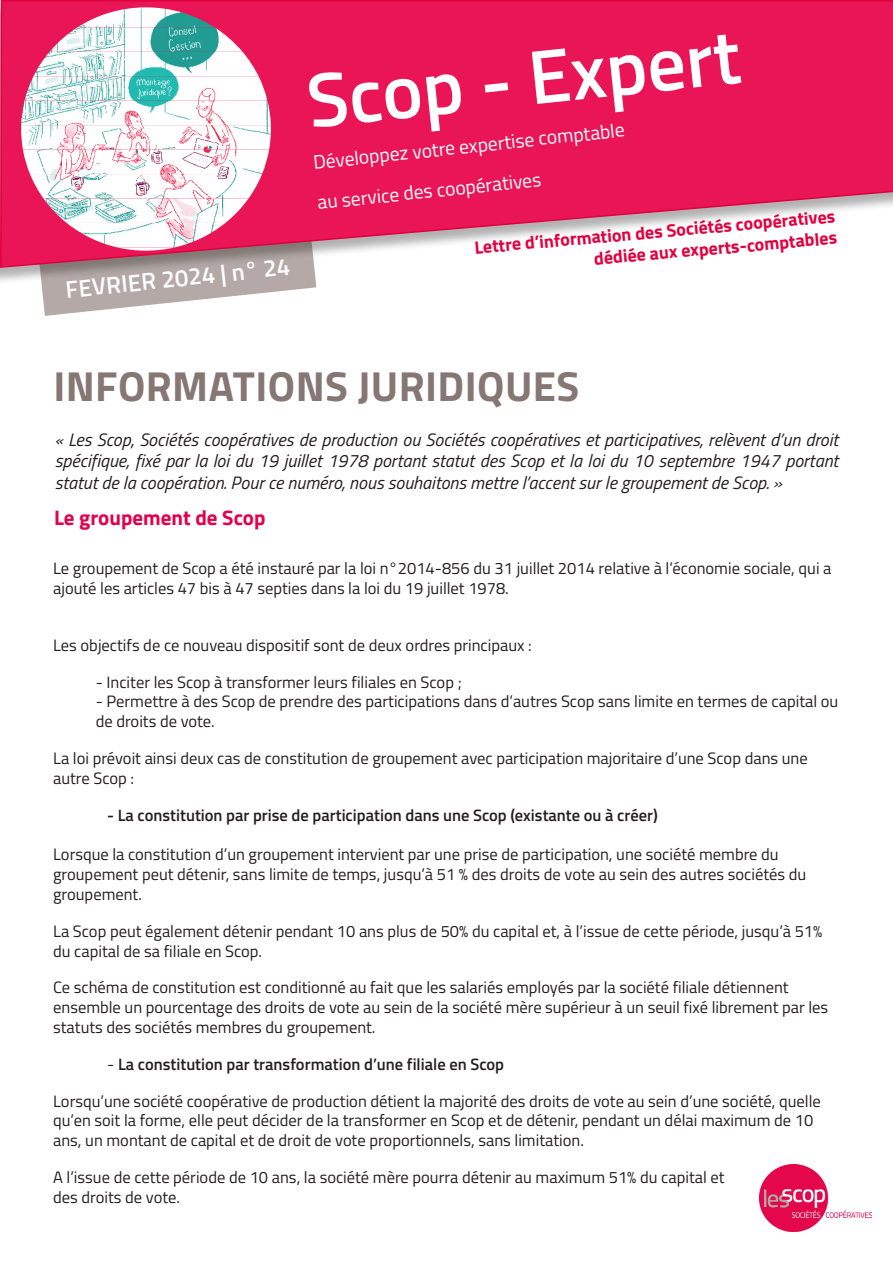
<style>
.page{position:relative;width:893px;height:1263px;background:#fff}
.page>*{position:absolute;margin:0;border:0;box-sizing:border-box;transform-origin:0 0}
.t1{font:600 76.5px "Titillium";color:#fff}
.Titre_1{font:700 42px "Titillium";letter-spacing:.01em;color:#867774}
.t2{font:600 24px "Titillium";color:#fff}
.Titre_2{font:700 21px "Titillium";color:#e3004c}
.t3{font:19.5px/40.3px "Titillium";color:#fff}
.Chapeau{font:italic 18px/21.6px "Titillium";color:#231f20;text-align:justify}
.t4{font:700 18px/21.6px "Titillium";color:#e2003f;text-align:right}
.enumeration{font:16.5px/19.8px "Titillium";color:#231f20}
.t5{font:600 16.5px "Titillium";color:#231f20}
.s1{font-weight:400}
</style>
<div class="page">
<svg style="left:41px;top:285px;width:276px;height:31px"></svg>
<div style="left:0;top:1px;width:893px;height:284px;background:#231f20;opacity:.35"></div>
<svg style="left:0;top:0;width:893px;height:269px;background:#e93b70"></svg>
<img style="left:77px;top:7px;width:138px;height:20px">
<img style="left:50px;top:27px;width:193px;height:25px">
<img style="left:33px;top:52px;width:226px;height:24px">
<img style="left:25px;top:76px;width:242px;height:25px">
<img style="left:21px;top:101px;width:250px;height:49px">
<img style="left:23px;top:150px;width:246px;height:24px">
<img style="left:30px;top:174px;width:232px;height:24px">
<img style="left:44px;top:198px;width:205px;height:25px">
<img style="left:67px;top:223px;width:158px;height:24px">
<img style="left:117px;top:247px;width:58px;height:4px">
<img style="left:759px;top:1164px;width:113px;height:67px">
<h3 class="t2" style="left:64px;top:272px;width:227px;rotate:-6deg">FEVRIER 2024 | n° 24</h3>
<h1 class="t1" style="left:301px;top:44px;width:437px;rotate:-6deg">Scop - Expert</h1>
<p class="t3" style="left:311px;top:141px;width:314px;rotate:-6deg">Développez votre expertise comptable au service des coopératives</p>
<p class="t4" style="left:473px;top:236px;width:363px;rotate:-5deg">Lettre d’information des Sociétés coopératives dédiée aux experts-comptables</p>
<p class="Titre_1" style="left:53px;top:355px;width:528px">INFORMATIONS JURIDIQUES</p>
<p class="Chapeau" style="left:55px;top:428px;width:785px">« Les Scop, Sociétés coopératives de production ou Sociétés coopératives et participatives, relèvent d’un droit spécifique, fixé par la loi du 19 juillet 1978 portant statut des Scop et la loi du 10 septembre 1947 portant statut de la coopération. Pour ce numéro, nous souhaitons mettre l’accent sur le groupement de Scop. »</p>
<p class="Titre_2" style="left:54px;top:502px;width:213px">Le groupement de Scop</p>
<p class="enumeration" style="left:53px;top:558px;width:780px">Le groupement de Scop a été instauré par la loi n°2014-856 du 31 juillet 2014 relative à l’économie sociale, qui a ajouté les articles 47 bis à 47 septies dans la loi du 19 juillet 1978.</p>
<p class="enumeration" style="left:53px;top:634px;width:480px">Les objectifs de ce nouveau dispositif sont de deux ordres principaux :</p>
<p class="enumeration" style="left:96px;top:671px;width:368px">- Inciter les Scop à transformer leurs filiales en Scop ;</p>
<p class="enumeration" style="left:96px;top:691px;width:744px">- Permettre à des Scop de prendre des participations dans d’autres Scop sans limite en termes de capital ou de droits de vote.</p>
<p class="enumeration" style="left:53px;top:747px;width:756px">La loi prévoit ainsi deux cas de constitution de groupement avec participation majoritaire d’une Scop dans une autre Scop :</p>
<p class="t5" style="left:107px;top:802px;width:552px">- La constitution par prise de participation dans une Scop (existante ou à créer)</p>
<p class="enumeration" style="left:53px;top:844px;width:755px">Lorsque la constitution d’un groupement intervient par une prise de participation, une société membre du groupement peut détenir, sans limite de temps, jusqu’à 51 % des droits de vote au sein des autres sociétés du groupement.</p>
<p class="enumeration" style="left:53px;top:920px;width:771px">La Scop peut également détenir pendant 10 ans plus de 50% du capital et, à l’issue de cette période, jusqu’à 51% du capital de sa filiale en Scop.</p>
<p class="enumeration" style="left:53px;top:977px;width:777px">Ce schéma de constitution est conditionné au fait que les salariés employés par la société filiale détiennent ensemble un pourcentage des droits de vote au sein de la société mère supérieur à un seuil fixé librement par les statuts des sociétés membres du groupement.</p>
<p class="t5" style="left:107px;top:1051px;width:398px"><span class="s1">-</span> La constitution par transformation d’une filiale en Scop</p>
<p class="enumeration" style="left:53px;top:1090px;width:769px">Lorsqu’une société coopérative de production détient la majorité des droits de vote au sein d’une société, quelle qu’en soit la forme, elle peut décider de la transformer en Scop et de détenir, pendant un délai maximum de 10 ans, un montant de capital et de droit de vote proportionnels, sans limitation.</p>
<p class="enumeration" style="left:53px;top:1166px;width:673px">A l’issue de cette période de 10 ans, la société mère pourra détenir au maximum 51% du capital et des droits de vote.</p>
</div>
